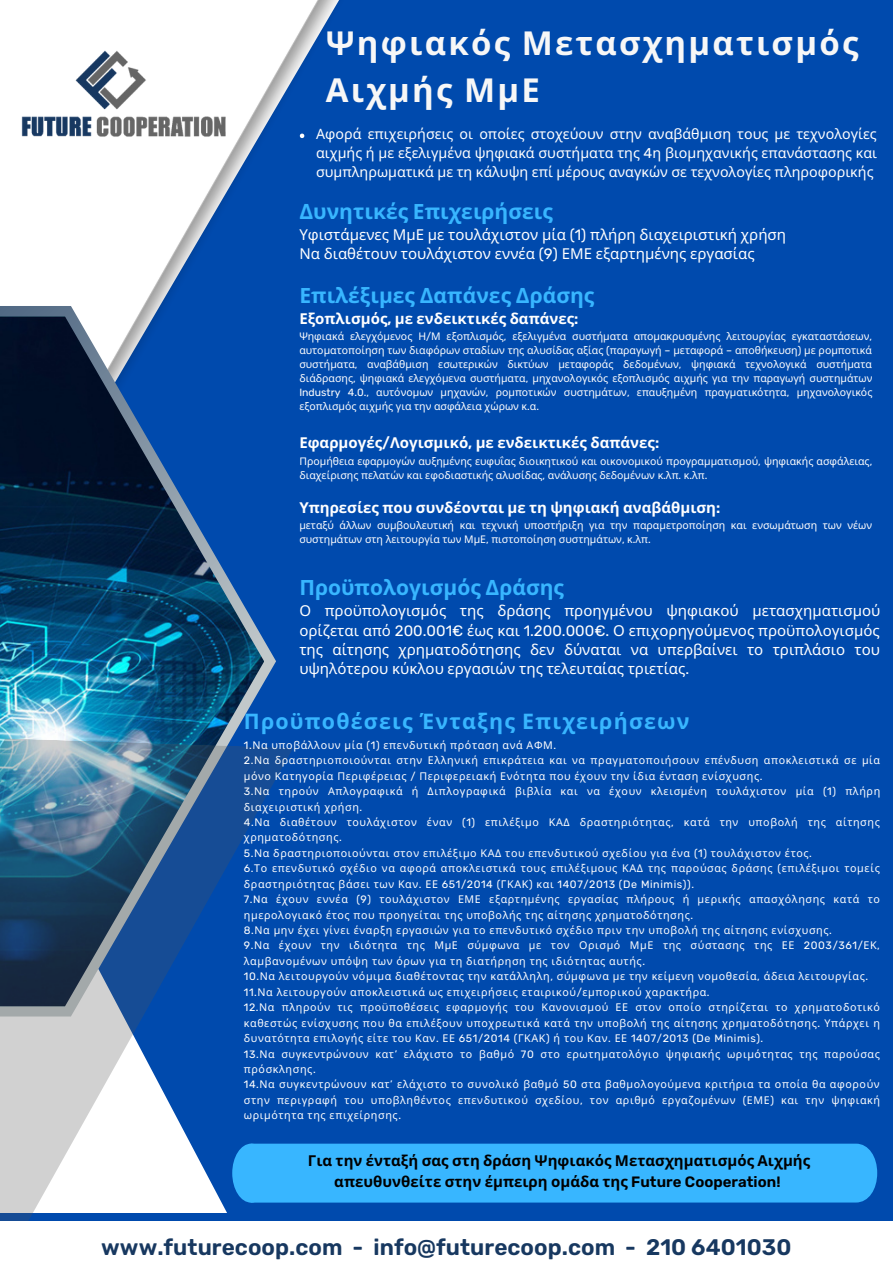
<style>
.page{position:relative;width:893px;height:1264px;background:#fff}
.page>*{position:absolute;margin:0;border:0;box-sizing:border-box;transform-origin:0 0}
.t1{font:700 33px/46px "Noto Sans";letter-spacing:.065em;color:#f7f7f7}
.t2{font:600 22.5px "Rubik";color:#173860}
.t3{font:700 21.45px "Noto Sans";letter-spacing:.055em;color:#38b6ff}
.t4{font:700 21px "Noto Sans";color:#38b6ff}
.t5{font:15px/19px "Noto Sans";color:#fff}
.t6{font:700 15px "Noto Sans";color:#fff}
.t7{font:700 15px/20.2px "Noto Sans";color:#000;text-align:center}
.t8{font:14.25px/19px "Noto Sans";color:#fff;text-align:justify}
.t9{font:10.65px/15.5px "Noto Sans";letter-spacing:.055em;color:#fff}
.t10{font:10.5px/14px "Noto Sans";color:#fff}
.s1{font-family:"Rubik"}
.s2{font-family:"Rubik";font-weight:600}
</style>
<div class="page">
<div style="left:0;top:0;width:892px;height:1262px;background:#004aad"></div>
<img style="left:0;top:0;width:339px;height:306px">
<svg style="left:0;top:306px;width:276px;height:376px"></svg>
<img style="left:0;top:316px;width:264px;height:422px">
<svg style="left:0;top:738px;width:293px;height:482px"></svg>
<div style="left:232px;top:1143px;width:645px;height:59px;background:#38b6ff"></div>
<img style="left:0;top:19px;width:277px;height:181px">
<div style="left:0;top:1220px;width:892px;height:42px;background:#fff"></div>
<svg style="left:300px;top:134px;width:4px;height:4px"></svg>
<h1 class="t1" style="left:326px;top:20px;width:534px">Ψηφιακός Μετασχηματισμός<br>Αιχμής ΜμΕ</h1>
<h3 class="t8" style="left:316px;top:124px;width:562px">Αφορά επιχειρήσεις οι οποίες στοχεύουν στην αναβάθμιση τους με τεχνολογίες αιχμής ή με εξελιγμένα ψηφιακά συστήματα της <span class="s1">4</span>η βιομηχανικής επανάστασης και συμπληρωματικά με τη κάλυψη επί μέρους αναγκών σε τεχνολογίες πληροφορικής</h3>
<h3 class="t4" style="left:299px;top:196px;width:255px">Δυνητικές Επιχειρήσεις</h3>
<h3 class="t5" style="left:299px;top:225px;width:488px">Υφιστάμενες ΜμΕ με τουλάχιστον μία <span class="s1">(1)</span> πλήρη διαχειριστική χρήση<br>Να διαθέτουν τουλάχιστον εννέα <span class="s1">(9)</span> ΕΜΕ εξαρτημένης εργασίας</h3>
<h3 class="t4" style="left:299px;top:280px;width:296px">Επιλέξιμες Δαπάνες Δράσης</h3>
<h3 class="t6" style="left:299px;top:308px;width:281px">Εξοπλισμός<span class="s2">,</span> με ενδεικτικές δαπάνες<span class="s2">:</span></h3>
<p class="t10" style="left:299px;top:329px;width:574px;text-align:justify">Ψηφιακά ελεγχόμενος Η<span class="s1">/</span>Μ εξοπλισμός<span class="s1">,</span> εξελιγμένα συστήματα απομακρυσμένης λειτουργίας εγκαταστάσεων<span class="s1">, </span>αυτοματοποίηση των διαφόρων σταδίων της αλυσίδας αξίας <span class="s1">(</span>παραγωγή <span class="s1">–</span> μεταφορά <span class="s1">–</span> αποθήκευση<span class="s1">)</span> με ρομποτικά συστήματα<span class="s1">,</span> αναβάθμιση εσωτερικών δικτύων μεταφοράς δεδομένων<span class="s1">,</span> ψηφιακά τεχνολογικά συστήματα διάδρασης<span class="s1">,</span> ψηφιακά ελεγχόμενα συστήματα<span class="s1">,</span> μηχανολογικός εξοπλισμός αιχμής για την παραγωγή συστημάτων <span class="s1">Industry 4.0.,</span> αυτόνομων μηχανών<span class="s1">,</span> ρομποτικών συστημάτων<span class="s1">,</span> επαυξημένη πραγματικότητα<span class="s1">,</span> μηχανολογικός εξοπλισμός αιχμής για την ασφάλεια χώρων κ<span class="s1">.</span>α<span class="s1">.</span></p>
<h3 class="t6" style="left:299px;top:432px;width:361px">Εφαρμογές<span class="s2">/</span>Λογισμικό<span class="s2">,</span> με ενδεικτικές δαπάνες<span class="s2">:</span></h3>
<p class="t10" style="left:299px;top:453px;width:574px">Προμήθεια εφαρμογών αυξημένης ευφυΐας διοικητικού και οικονομικού προγραμματισμού<span class="s1">,</span> ψηφιακής ασφάλειας<span class="s1">, </span>διαχείρισης πελατών και εφοδιαστικής αλυσίδας<span class="s1">,</span> ανάλυσης δεδομένων κ<span class="s1">.</span>λπ<span class="s1">.</span> κ<span class="s1">.</span>λπ<span class="s1">.</span></p>
<h3 class="t6" style="left:299px;top:496px;width:422px">Υπηρεσίες που συνδέονται με τη ψηφιακή αναβάθμιση<span class="s2">:</span></h3>
<p class="t10" style="left:299px;top:518px;width:574px">μεταξύ άλλων συμβουλευτική και τεχνική υποστήριξη για την παραμετροποίηση και ενσωμάτωση των νέων συστημάτων στη λειτουργία των ΜμΕ<span class="s1">,</span> πιστοποίηση συστημάτων<span class="s1">,</span> κ<span class="s1">.</span>λπ<span class="s1">.</span></p>
<h3 class="t4" style="left:299px;top:572px;width:266px">Προϋπολογισμός Δράσης</h3>
<p class="t5" style="left:299px;top:601px;width:582px;text-align:justify">Ο προϋπολογισμός της δράσης προηγμένου ψηφιακού μετασχηματισμού ορίζεται από <span class="s1">200.001€</span> έως και <span class="s1">1.200.000€.</span> Ο επιχορηγούμενος προϋπολογισμός της αίτησης χρηματοδότησης δεν δύναται να υπερβαίνει το τριπλάσιο του υψηλότερου κύκλου εργασιών της τελευταίας τριετίας<span class="s1">.</span></p>
<h3 class="t3" style="left:244px;top:705px;width:447px">Προϋποθέσεις Ένταξης Επιχειρήσεων</h3>
<p class="t9" style="left:244px;top:737px;width:638px"><span class="s1">1.</span>Να υποβάλλουν μία <span class="s1">(1)</span> επενδυτική πρόταση ανά ΑΦΜ<span class="s1">.<br>2.</span>Να δραστηριοποιούνται στην Ελληνική επικράτεια και να πραγματοποιήσουν επένδυση αποκλειστικά σε μία μόνο Κατηγορία Περιφέρειας <span class="s1">/</span> Περιφερειακή Ενότητα που έχουν την ίδια ένταση ενίσχυσης<span class="s1">.<br>3.</span>Να τηρούν Απλογραφικά ή Διπλογραφικά βιβλία και να έχουν κλεισμένη τουλάχιστον μία <span class="s1">(1)</span> πλήρη διαχειριστική χρήση<span class="s1">.<br>4.</span>Να διαθέτουν τουλάχιστον έναν <span class="s1">(1)</span> επιλέξιμο ΚΑΔ δραστηριότητας<span class="s1">,</span> κατά την υποβολή της αίτησης χρηματοδότησης<span class="s1">.<br>5.</span>Να δραστηριοποιούνται στον επιλέξιμο ΚΑΔ του επενδυτικού σχεδίου για ένα <span class="s1">(1)</span> τουλάχιστον έτος<span class="s1">.<br>6.</span>Το επενδυτικό σχέδιο να αφορά αποκλειστικά τους επιλέξιμους ΚΑΔ της παρούσας δράσης <span class="s1">(</span>επιλέξιμοι τομείς δραστηριότητας βάσει των Καν<span class="s1">.</span> ΕΕ <span class="s1">651/2014 (</span>ΓΚΑΚ<span class="s1">)</span> και <span class="s1">1407/2013 (De Minimis)).<br>7.N</span>α έχουν εννέα <span class="s1">(9)</span> τουλάχιστον ΕΜΕ εξαρτημένης εργασίας πλήρους ή μερικής απασχόλησης κατά το ημερολογιακό έτος που προηγείται της υποβολής της αίτησης χρηματοδότησης<span class="s1">.<br>8.</span>Να μην έχει γίνει έναρξη εργασιών για το επενδυτικό σχέδιο πριν την υποβολή της αίτησης ενίσχυσης<span class="s1">.<br>9.</span>Να έχουν την ιδιότητα της ΜμΕ σύμφωνα με τον Ορισμό ΜμΕ της σύστασης της ΕΕ <span class="s1">2003/361/</span>ΕΚ<span class="s1">, </span>λαμβανομένων υπόψη των όρων για τη διατήρηση της ιδιότητας αυτής<span class="s1">.<br>10.</span>Να λειτουργούν νόμιμα διαθέτοντας την κατάλληλη<span class="s1">,</span> σύμφωνα με την κείμενη νομοθεσία<span class="s1">,</span> άδεια λειτουργίας<span class="s1">.<br>11.</span>Να λειτουργούν αποκλειστικά ως επιχειρήσεις εταιρικού<span class="s1">/</span>εμπορικού χαρακτήρα<span class="s1">.<br>12.</span>Να πληρούν τις προϋποθέσεις εφαρμογής του Κανονισμού ΕΕ στον οποίο στηρίζεται το χρηματοδοτικό καθεστώς ενίσχυσης που θα επιλέξουν υποχρεωτικά κατά την υποβολή της αίτησης χρηματοδότησης<span class="s1">.</span> Υπάρχει η δυνατότητα επιλογής είτε του Καν<span class="s1">.</span> ΕΕ <span class="s1">651/2014 (</span>ΓΚΑΚ<span class="s1">)</span> ή του Καν<span class="s1">.</span> ΕΕ <span class="s1">1407/2013 (De Minimis).<br>13.</span>Να συγκεντρώνουν κατ<span class="s1">’</span> ελάχιστο το βαθμό <span class="s1">70</span> στο ερωτηματολόγιο ψηφιακής ωριμότητας της παρούσας πρόσκλησης<span class="s1">.<br>14.</span>Να συγκεντρώνουν κατ<span class="s1">’</span> ελάχιστο το συνολικό βαθμό <span class="s1">50</span> στα βαθμολογούμενα κριτήρια τα οποία θα αφορούν στην περιγραφή του υποβληθέντος επενδυτικού σχεδίου<span class="s1">,</span> τον αριθμό εργαζομένων <span class="s1">(</span>ΕΜΕ<span class="s1">)</span> και την ψηφιακή ωριμότητα της επιχείρησης<span class="s1">.</span></p>
<h3 class="t7" style="left:308px;top:1150px;width:504px">Για την ένταξή σας στη δράση Ψηφιακός Μετασχηματισμός Αιχμής απευθυνθείτε στην έμπειρη ομάδα της <span class="s2">Future Cooperation!</span></h3>
<h2 class="t2" style="left:101px;top:1233px;width:691px">www.futurecoop.com - info@futurecoop.com - 210 6401030</h2>
</div>
